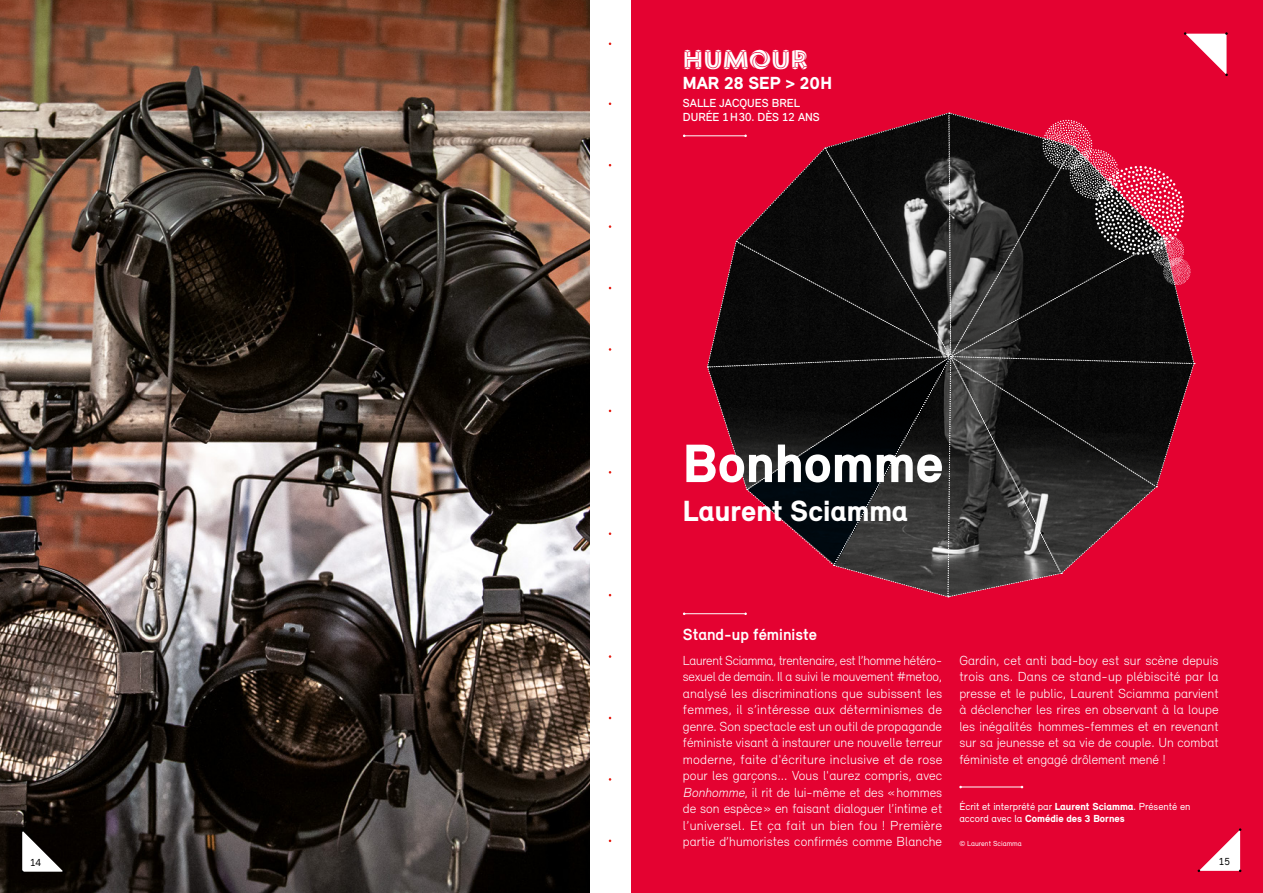
<style>
.page{position:relative;width:1263px;height:893px;background:#fff}
.page>*{position:absolute;margin:0;border:0;box-sizing:border-box;transform-origin:0 0}
.t1{font:900 55.5px "Relevant";color:#fff}
.t2{font:900 30px "Relevant";color:#fff}
.t3{font:27px "Soleil Magic Caps Yin Yang";color:#fff}
.t4{font:900 18px "Relevant";color:#fff}
.t5{font:700 16.5px "Relevant";color:#fff}
.t6{font:300 13.5px/16.5px "Relevant";letter-spacing:.005em;color:#fff;text-align:justify}
.t7{font:500 12px/13.5px "Relevant";color:#fff}
.t8{font:10.5px/12.8px "Relevant";color:#fff}
.t9{font:10.5px "Relevant";color:#000}
.t10{font:7.5px "Relevant";color:#fff}
.s1{font-style:italic}
.s2{font-weight:900}
</style>
<div class="page">
<div style="left:631px;top:0;width:632px;height:893px;background:#e40231"></div>
<img style="left:0;top:0;width:589px;height:893px">
<hr style="left:684px;top:613px;width:61px;height:1px;background:#fff">
<hr style="left:960px;top:787px;width:61px;height:1px;background:#fff">
<hr style="left:684px;top:136px;width:61px;height:1px;background:#fff">
<svg style="left:706px;top:112px;width:489px;height:486px"></svg>
<svg style="left:1197px;top:828px;width:44px;height:44px"></svg>
<svg style="left:21px;top:829px;width:44px;height:44px"></svg>
<svg style="left:1184px;top:32px;width:44px;height:44px"></svg>
<h3 class="t3" style="left:683px;top:37px;width:127px">HUMOUR</h3>
<h3 class="t4" style="left:683px;top:72px;width:151px">MAR 28 SEP &gt; 20H</h3>
<p class="t7" style="left:683px;top:96px;width:138px">SALLE JACQUES BREL<br>DURÉE 1 H 30. DÈS 12 ANS</p>
<h1 class="t1" style="left:683px;top:429px;width:262px">Bonhomme</h1>
<h2 class="t2" style="left:683px;top:492px;width:227px">Laurent Sciamma</h2>
<p class="t5" style="left:683px;top:624px;width:135px">Stand-up féministe</p>
<p class="t6" style="left:683px;top:651px;width:261px">Laurent Sciamma, trentenaire, est l’homme hétéro&shy;sexuel de demain. Il a suivi le mouvement #metoo, analysé les discriminations que subissent les femmes, il s’intéresse aux déterminismes de genre. Son spectacle est un outil de propagande féministe visant à instaurer une nouvelle terreur moderne, faite d'écriture inclusive et de rose pour les garçons... Vous l'aurez compris, avec <span class="s1">Bonhomme</span>, il rit de lui-même et des «hommes de son espèce» en faisant dialoguer l’intime et l’universel. Et ça fait un bien fou ! Première partie d’humoristes confirmés comme Blanche</p>
<p class="t6" style="left:959px;top:651px;width:261px">Gardin, cet anti bad-boy est sur scène depuis trois ans. Dans ce stand-up plébiscité par la presse et le public, Laurent Sciamma parvient à déclencher les rires en observant à la loupe les inégalités hommes-femmes et en revenant sur sa jeunesse et sa vie de couple. Un combat féministe et engagé drôlement mené !</p>
<p class="t8" style="left:959px;top:799px;width:233px">Écrit et interprété par <span class="s2">Laurent Sciamma</span>. Présenté en accord avec la <span class="s2">Comédie des 3 Bornes</span></p>
<p class="t10" style="left:959px;top:839px;width:64px">© Laurent Sciamma</p>
<p class="t9" style="left:30px;top:856px;width:13px">14</p>
<p class="t9" style="left:1219px;top:855px;width:13px">15</p>
</div>
